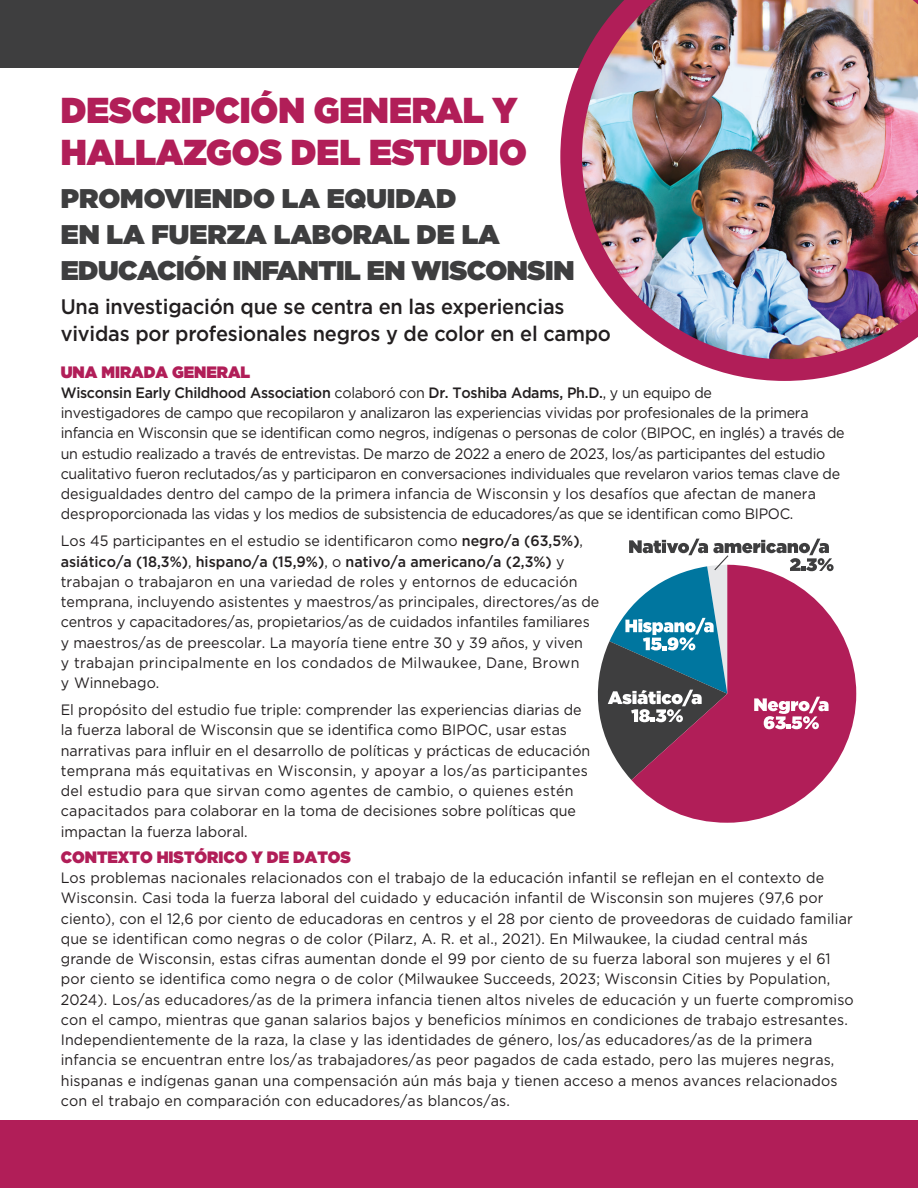
<style>
.page{position:relative;width:918px;height:1188px;background:#fff}
.page>*{position:absolute;margin:0;border:0;box-sizing:border-box;transform-origin:0 0}
.t1{font:900 36px/42px "Gotham";color:#b11e58;scale:.95 1}
.t2{font:900 27px/36px "Gotham";letter-spacing:-.005em;color:#3e3e3f}
.t3{font:500 21px/27px "Gotham";letter-spacing:-.01em;color:#231f20;scale:.95 1}
.t4{font:900 16.5px "Gotham";color:#b11e58;scale:.95 1}
.t5{font:15px/20.2px "Gotham";letter-spacing:.005em;color:#231f20;scale:.95 1}
.t6{font:15px/20.2px "Gotham";letter-spacing:-.02em;color:#231f20;scale:.95 1}
.s1{font-weight:500}
</style>
<div class="page">
<div style="left:0;top:0;width:918px;height:68px;background:#3e3e3f"></div>
<div style="left:0;top:1120px;width:918px;height:68px;background:#b11e58"></div>
<svg style="left:560px;top:61px;width:321px;height:320px"></svg>
<img style="left:582px;top:0;width:336px;height:359px">
<svg style="left:631px;top:621px;width:225px;height:202px;fill:#b11e58"></svg>
<svg style="left:598px;top:539px;width:236px;height:241px"></svg>
<h1 class="t1" style="left:61px;top:89px;width:492px">DESCRIPCIÓN GENERAL Y<br>HALLAZGOS DEL ESTUDIO</h1>
<h2 class="t2" style="left:61px;top:180px;width:515px">PROMOVIENDO LA EQUIDAD<br>EN LA FUERZA LABORAL DE LA<br>EDUCACIÓN INFANTIL EN WISCONSIN</h2>
<h3 class="t3" style="left:61px;top:293px;width:581px">Una investigación que se centra en las experiencias vividas por profesionales negros y de color en el campo</h3>
<p class="t4" style="left:61px;top:360px;width:201px">UNA MIRADA GENERAL</p>
<p class="t6" style="left:61px;top:382px;width:827px"><span class="s1">Wisconsin Early Childhood Association</span> colaboró con <span class="s1">Dr. Toshiba Adams, Ph.D.</span>, y un equipo de<br>investigadores de campo que recopilaron y analizaron las experiencias vividas por profesionales de la primera infancia en Wisconsin que se identifican como negros, indígenas o personas de color (BIPOC, en inglés) a través de un estudio realizado a través de entrevistas. De marzo de 2022 a enero de 2023, los/as participantes del estudio cualitativo fueron reclutados/as y participaron en conversaciones individuales que revelaron varios temas clave de desigualdades dentro del campo de la primera infancia de Wisconsin y los desafíos que afectan de manera desproporcionada las vidas y los medios de subsistencia de educadores/as que se identifican como BIPOC.</p>
<p class="t5" style="left:61px;top:531px;width:568px">Los 45 participantes en el estudio se identificaron como <span class="s1">negro/a (63,5%)</span>, <span class="s1">asiático/a (18,3%)</span>, <span class="s1">hispano/a (15,9%)</span>, o <span class="s1">nativo/a americano/a (2,3%)</span> y trabajan o trabajaron en una variedad de roles y entornos de educación temprana, incluyendo asistentes y maestros/as principales, directores/as de centros y capacitadores/as, propietarios/as de cuidados infantiles familiares y maestros/as de preescolar. La mayoría tiene entre 30 y 39 años, y viven<br>y trabajan principalmente en los condados de Milwaukee, Dane, Brown<br>y Winnebago.</p>
<p class="t5" style="left:61px;top:699px;width:559px">El propósito del estudio fue triple: comprender las experiencias diarias de la fuerza laboral de Wisconsin que se identifica como BIPOC, usar estas narrativas para influir en el desarrollo de políticas y prácticas de educación temprana más equitativas en Wisconsin, y apoyar a los/as participantes del estudio para que sirvan como agentes de cambio, o quienes estén capacitados para colaborar en la toma de decisiones sobre políticas que impactan la fuerza laboral.</p>
<p class="t4" style="left:61px;top:845px;width:307px">CONTEXTO HISTÓRICO Y DE DATOS</p>
<p class="t5" style="left:61px;top:867px;width:836px">Los problemas nacionales relacionados con el trabajo de la educación infantil se reflejan en el contexto de Wisconsin. Casi toda la fuerza laboral del cuidado y educación infantil de Wisconsin son mujeres (97,6 por ciento), con el 12,6 por ciento de educadoras en centros y el 28 por ciento de proveedoras de cuidado familiar que se identifican como negras o de color (Pilarz, A. R. et al., 2021). En Milwaukee, la ciudad central más grande de Wisconsin, estas cifras aumentan donde el 99 por ciento de su fuerza laboral son mujeres y el 61 por ciento se identifica como negra o de color (Milwaukee Succeeds, 2023; Wisconsin Cities by Population, 2024). Los/as educadores/as de la primera infancia tienen altos niveles de educación y un fuerte compromiso con el campo, mientras que ganan salarios bajos y beneficios mínimos en condiciones de trabajo estresantes.<br>Independientemente de la raza, la clase y las identidades de género, los/as educadores/as de la primera infancia se encuentran entre los/as trabajadores/as peor pagados de cada estado, pero las mujeres negras, hispanas e indígenas ganan una compensación aún más baja y tienen acceso a menos avances relacionados con el trabajo en comparación con educadores/as blancos/as.</p>
</div>
